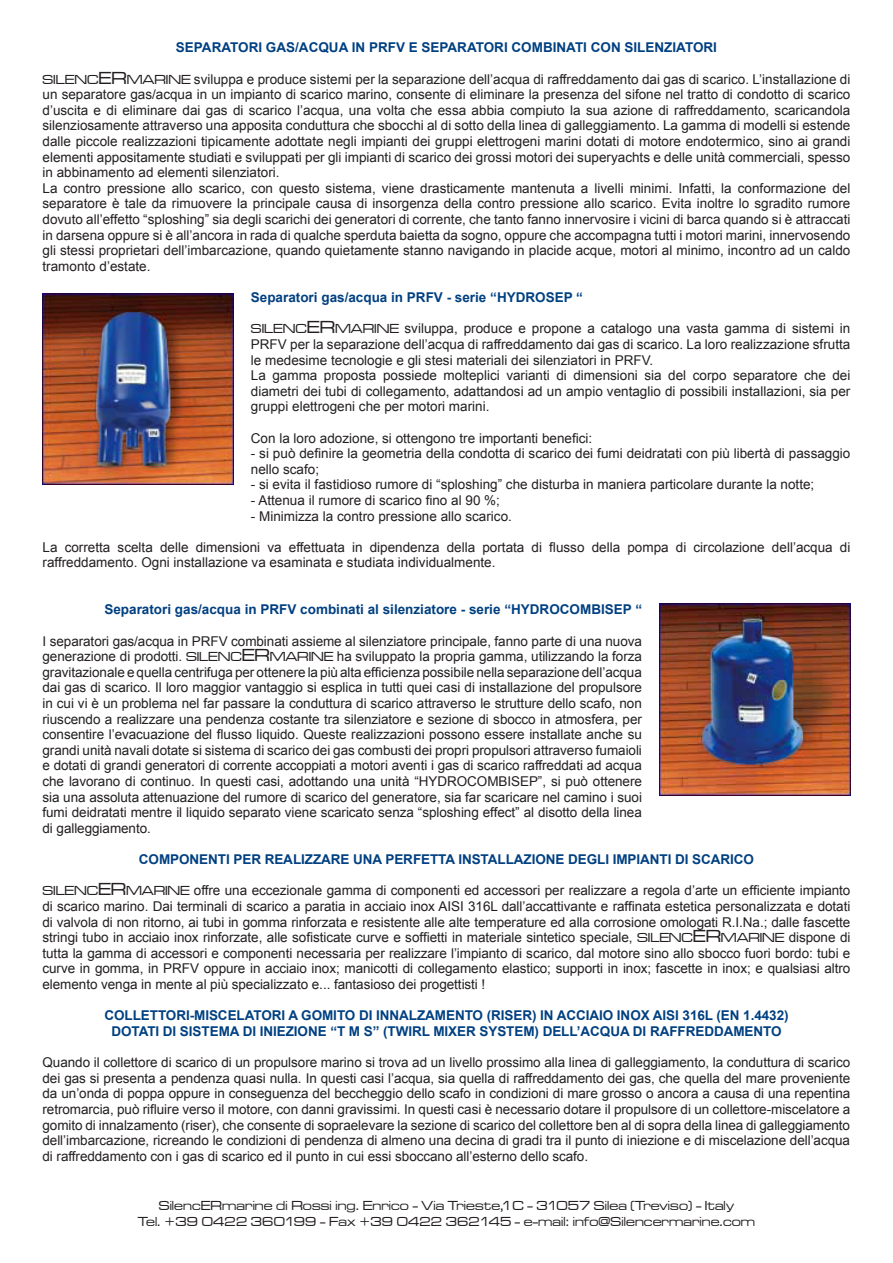
<style>
.page{position:relative;width:893px;height:1263px;background:#fff}
.page>*{position:absolute;margin:0;border:0;box-sizing:border-box;transform-origin:0 0}
.Testo{font:13.5px/15.6px "Arial";color:#231f20;text-align:justify}
.Titoletto_Center{font:700 13.5px "Arial";letter-spacing:-.005em;color:#014081}
.t1{font:13.5px/16.2px "Microgramma D Medi Exte";letter-spacing:.01em;color:#231f20;text-align:center}
.Titoletto_DX{font:700 13.5px "Arial";color:#014081}
.Titoletto_SX{font:700 13.5px "Arial";color:#014081}
.s1{font-family:"Microgramma D Medi Exte"}
.s2{font-family:"Microgramma D Medi Exte";font-size:18px}
</style>
<div class="page">
<img style="left:43px;top:293px;width:191px;height:192px">
<img style="left:659px;top:604px;width:191px;height:191px">
<p class="Titoletto_Center" style="left:176px;top:39px;width:543px">SEPARATORI GAS/ACQUA IN PRFV E SEPARATORI COMBINATI CON SILENZIATORI</p>
<p class="Testo" style="left:43px;top:71px;width:809px"><span class="s1">SILENC</span><span class="s2">ER</span><span class="s1">MARINE</span> sviluppa e produce sistemi per la separazione dell’acqua di raffreddamento dai gas di scarico. L’installazione di un separatore gas/acqua in un impianto di scarico marino, consente di eliminare la presenza del sifone nel tratto di condotto di scarico d’uscita e di eliminare dai gas di scarico l’acqua, una volta che essa abbia compiuto la sua azione di raffreddamento, scaricandola silenziosamente attraverso una apposita conduttura che sbocchi al di sotto della linea di galleggiamento. La gamma di modelli si estende dalle piccole realizzazioni tipicamente adottate negli impianti dei gruppi elettrogeni marini dotati di motore endotermico, sino ai grandi elementi appositamente studiati e sviluppati per gli impianti di scarico dei grossi motori dei superyachts e delle unità commerciali, spesso in abbinamento ad elementi silenziatori.</p>
<p class="Testo" style="left:43px;top:180px;width:809px">La contro pressione allo scarico, con questo sistema, viene drasticamente mantenuta a livelli minimi. Infatti, la conformazione del separatore è tale da rimuovere la principale causa di insorgenza della contro pressione allo scarico. Evita inoltre lo sgradito rumore dovuto all’effetto “sploshing” sia degli scarichi dei generatori di corrente, che tanto fanno innervosire i vicini di barca quando si è attraccati in darsena oppure si è all’ancora in rada di qualche sperduta baietta da sogno, oppure che accompagna tutti i motori marini, innervosendo gli stessi proprietari dell’imbarcazione, quando quietamente stanno navigando in placide acque, motori al minimo, incontro ad un caldo tramonto d’estate.</p>
<p class="Titoletto_SX" style="left:251px;top:288px;width:334px">Separatori gas/acqua in PRFV - serie “HYDROSEP “</p>
<p class="Testo" style="left:251px;top:321px;width:601px"><span class="s1">SILENC</span><span class="s2">ER</span><span class="s1">MARINE</span> sviluppa, produce e propone a catalogo una vasta gamma di sistemi in PRFV per la separazione dell’acqua di raffreddamento dai gas di scarico. La loro realizzazione sfrutta le medesime tecnologie e gli stesi materiali dei silenziatori in PRFV.</p>
<p class="Testo" style="left:251px;top:368px;width:601px">La gamma proposta possiede molteplici varianti di dimensioni sia del corpo separatore che dei diametri dei tubi di collegamento, adattandosi ad un ampio ventaglio di possibili installazioni, sia per gruppi elettrogeni che per motori marini.</p>
<p class="Testo" style="left:251px;top:430px;width:343px">Con la loro adozione, si ottengono tre importanti benefici:</p>
<p class="Testo" style="left:251px;top:446px;width:601px">- si può definire la geometria della condotta di scarico dei fumi deidratati con più libertà di passaggio nello scafo;</p>
<p class="Testo" style="left:251px;top:477px;width:565px">- si evita il fastidioso rumore di “sploshing” che disturba in maniera particolare durante la notte;</p>
<p class="Testo" style="left:251px;top:493px;width:251px">- Attenua il rumore di scarico fino al 90 %;</p>
<p class="Testo" style="left:251px;top:508px;width:263px">- Minimizza la contro pressione allo scarico.</p>
<p class="Testo" style="left:43px;top:539px;width:809px">La corretta scelta delle dimensioni va effettuata in dipendenza della portata di flusso della pompa di circolazione dell’acqua di raffreddamento. Ogni installazione va esaminata e studiata individualmente.</p>
<p class="Titoletto_DX" style="left:104px;top:601px;width:539px">Separatori gas/acqua in PRFV combinati al silenziatore - serie “HYDROCOMBISEP “</p>
<p class="Testo" style="left:43px;top:633px;width:601px">I separatori gas/acqua in PRFV combinati assieme al silenziatore principale, fanno parte di una nuova generazione di prodotti. <span class="s1">SILENC</span><span class="s2">ER</span><span class="s1">MARINE</span> ha sviluppato la propria gamma, utilizzando la forza gravitazionale e quella centrifuga per ottenere la più alta efficienza possibile nella separazione dell’acqua dai gas di scarico. Il loro maggior vantaggio si esplica in tutti quei casi di installazione del propulsore in cui vi è un problema nel far passare la conduttura di scarico attraverso le strutture dello scafo, non riuscendo a realizzare una pendenza costante tra silenziatore e sezione di sbocco in atmosfera, per consentire l’evacuazione del flusso liquido. Queste realizzazioni possono essere installate anche su grandi unità navali dotate si sistema di scarico dei gas combusti dei propri propulsori attraverso fumaioli e dotati di grandi generatori di corrente accoppiati a motori aventi i gas di scarico raffreddati ad acqua che lavorano di continuo. In questi casi, adottando una unità “HYDROCOMBISEP”, si può ottenere sia una assoluta attenuazione del rumore di scarico del generatore, sia far scaricare nel camino i suoi fumi deidratati mentre il liquido separato viene scaricato senza “sploshing effect” al disotto della linea di galleggiamento.</p>
<p class="Titoletto_Center" style="left:139px;top:850px;width:617px">COMPONENTI PER REALIZZARE UNA PERFETTA INSTALLAZIONE DEGLI IMPIANTI DI SCARICO</p>
<p class="Testo" style="left:43px;top:883px;width:809px"><span class="s1">SILENC</span><span class="s2">ER</span><span class="s1">MARINE</span> offre una eccezionale gamma di componenti ed accessori per realizzare a regola d’arte un efficiente impianto di scarico marino. Dai terminali di scarico a paratia in acciaio inox AISI 316L dall’accattivante e raffinata estetica personalizzata e dotati di valvola di non ritorno, ai tubi in gomma rinforzata e resistente alle alte temperature ed alla corrosione omologati R.I.Na.; dalle fascette stringi tubo in acciaio inox rinforzate, alle sofisticate curve e soffietti in materiale sintetico speciale, <span class="s1">SILENC</span><span class="s2">ER</span><span class="s1">MARINE</span> dispone di tutta la gamma di accessori e componenti necessaria per realizzare l’impianto di scarico, dal motore sino allo sbocco fuori bordo: tubi e curve in gomma, in PRFV oppure in acciaio inox; manicotti di collegamento elastico; supporti in inox; fascette in inox; e qualsiasi altro elemento venga in mente al più specializzato e... fantasioso dei progettisti !</p>
<p class="Titoletto_Center" style="left:104px;top:1006px;width:686px">COLLETTORI-MISCELATORI A GOMITO DI INNALZAMENTO (RISER) IN ACCIAIO INOX AISI 316L (EN 1.4432)</p>
<p class="Titoletto_Center" style="left:111px;top:1022px;width:672px">DOTATI DI SISTEMA DI INIEZIONE “T M S” (TWIRL MIXER SYSTEM) DELL’ACQUA DI RAFFREDDAMENTO</p>
<p class="Testo" style="left:43px;top:1055px;width:809px">Quando il collettore di scarico di un propulsore marino si trova ad un livello prossimo alla linea di galleggiamento, la conduttura di scarico dei gas si presenta a pendenza quasi nulla. In questi casi l’acqua, sia quella di raffreddamento dei gas, che quella del mare proveniente da un’onda di poppa oppure in conseguenza del beccheggio dello scafo in condizioni di mare grosso o ancora a causa di una repentina retromarcia, può rifluire verso il motore, con danni gravissimi. In questi casi è necessario dotare il propulsore di un collettore-miscelatore a gomito di innalzamento (riser), che consente di sopraelevare la sezione di scarico del collettore ben al di sopra della linea di galleggiamento dell’imbarcazione, ricreando le condizioni di pendenza di almeno una decina di gradi tra il punto di iniezione e di miscelazione dell’acqua di raffreddamento con i gas di scarico ed il punto in cui essi sboccano all’esterno dello scafo.</p>
<p class="t1" style="left:138px;top:1197px;width:619px">SilencERmarine di Rossi ing. Enrico - Via Trieste,1C - 31057 Silea (Treviso) - Italy<br>Tel. +39 0422 360199 - Fax +39 0422 362145 - e-mail: info@Silencermarine.com</p>
</div>
